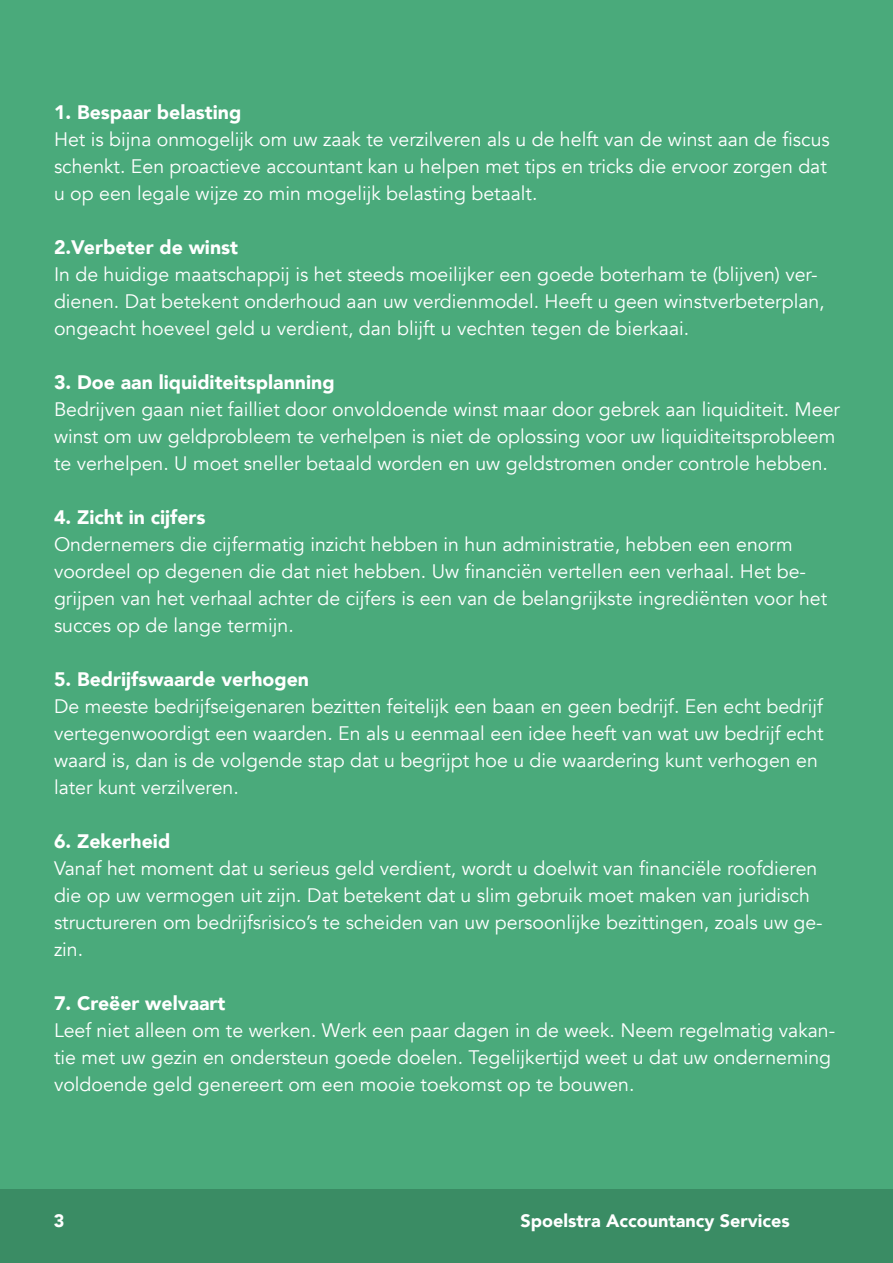
<style>
.page{position:relative;width:893px;height:1263px;background:#fff}
.page>*{position:absolute;margin:0;border:0;box-sizing:border-box;transform-origin:0 0}
.t1{font:19.5px/27px "Avenir";color:#fff}
.Tussenkopje{font:900 19.5px "Avenir";color:#fff}
.t2{font:900 18px "Avenir";color:#fff}
</style>
<div class="page">
<div style="left:0;top:1189px;width:893px;height:74px;background:#3a8c64"></div>
<div style="left:0;top:0;width:893px;height:1189px;background:#4aaa7b"></div>
<p class="Tussenkopje" style="left:54px;top:95px;width:189px">1. Bespaar belasting</p>
<p class="t1" style="left:54px;top:126px;width:777px">Het is bijna onmogelijk om uw zaak te verzilveren als u de helft van de winst aan de fiscus schenkt. Een proactieve accountant kan u helpen met tips en tricks die ervoor zorgen dat u op een legale wijze zo min mogelijk belasting betaalt.</p>
<p class="Tussenkopje" style="left:54px;top:230px;width:186px">2.Verbeter de winst</p>
<p class="t1" style="left:54px;top:261px;width:772px">In de huidige maatschappij is het steeds moeilijker een goede boterham te (blijven) ver&shy;dienen. Dat betekent onderhoud aan uw verdienmodel. Heeft u geen winstverbeterplan, ongeacht hoeveel geld u verdient, dan blijft u vechten tegen de bierkaai.</p>
<p class="Tussenkopje" style="left:54px;top:365px;width:282px">3. Doe aan liquiditeitsplanning</p>
<p class="t1" style="left:54px;top:396px;width:787px">Bedrijven gaan niet failliet door onvoldoende winst maar door gebrek aan liquiditeit. Meer winst om uw geldprobleem te verhelpen is niet de oplossing voor uw liquiditeitsprobleem te verhelpen. U moet sneller betaald worden en uw geldstromen onder controle hebben.</p>
<p class="Tussenkopje" style="left:54px;top:500px;width:153px">4. Zicht in cijfers</p>
<p class="t1" style="left:54px;top:531px;width:775px">Ondernemers die cijfermatig inzicht hebben in hun administratie, hebben een enorm voordeel op degenen die dat niet hebben. Uw financiën vertellen een verhaal. Het be&shy;grijpen van het verhaal achter de cijfers is een van de belangrijkste ingrediënten voor het succes op de lange termijn.</p>
<p class="Tussenkopje" style="left:54px;top:662px;width:257px">5. Bedrijfswaarde verhogen</p>
<p class="t1" style="left:54px;top:693px;width:771px">De meeste bedrijfseigenaren bezitten feitelijk een baan en geen bedrijf. Een echt bedrijf vertegenwoordigt een waarden. En als u eenmaal een idee heeft van wat uw bedrijf echt waard is, dan is de volgende stap dat u begrijpt hoe u die waardering kunt verhogen en later kunt verzilveren.</p>
<p class="Tussenkopje" style="left:54px;top:824px;width:118px">6. Zekerheid</p>
<p class="t1" style="left:54px;top:855px;width:770px">Vanaf het moment dat u serieus geld verdient, wordt u doelwit van financiële roofdieren die op uw vermogen uit zijn. Dat betekent dat u slim gebruik moet maken van juridisch structureren om bedrijfsrisico’s te scheiden van uw persoonlijke bezittingen, zoals uw ge&shy;zin.</p>
<p class="Tussenkopje" style="left:54px;top:986px;width:173px">7. Creëer welvaart</p>
<p class="t1" style="left:54px;top:1017px;width:783px">Leef niet alleen om te werken. Werk een paar dagen in de week. Neem regelmatig vakan&shy;tie met uw gezin en ondersteun goede doelen. Tegelijkertijd weet u dat uw onderneming voldoende geld genereert om een mooie toekomst op te bouwen.</p>
<p class="t2" style="left:520px;top:1205px;width:271px">Spoelstra Accountancy Services</p>
</div>
